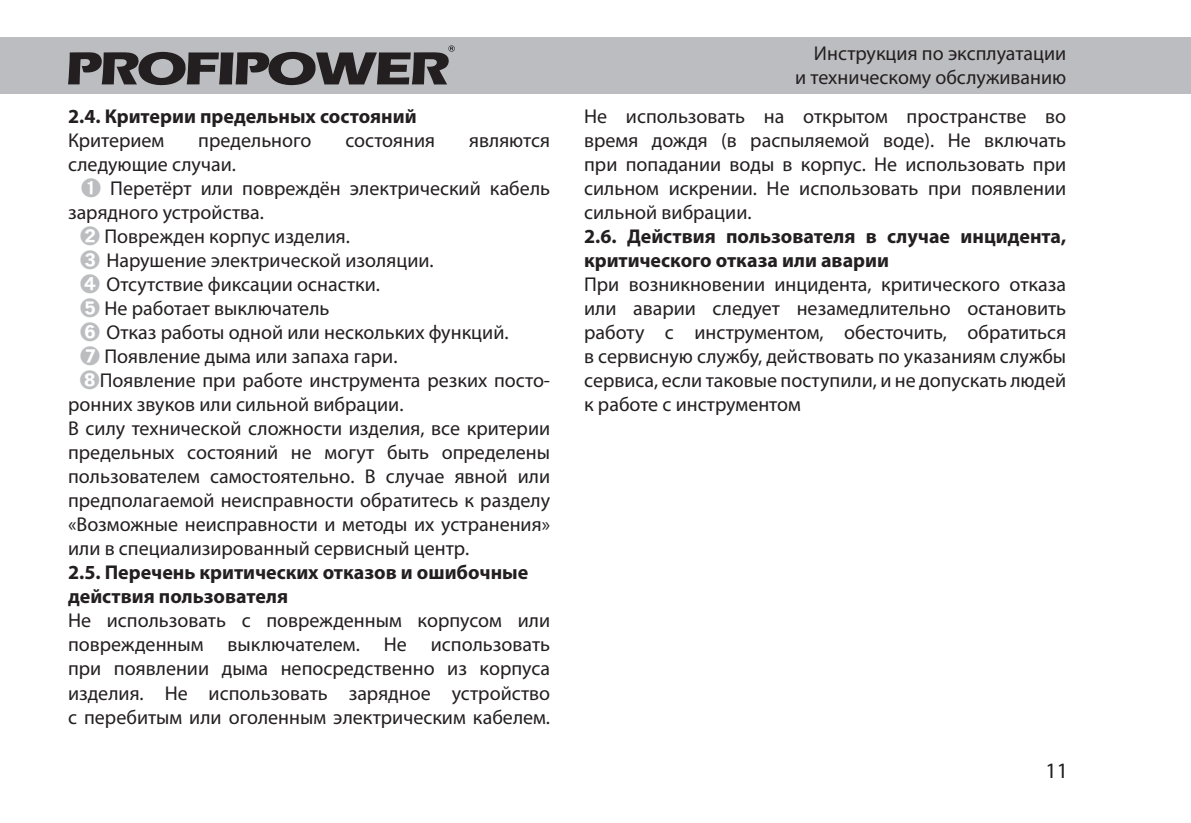
<style>
.page{position:relative;width:1191px;height:823px;background:#fff}
.page>*{position:absolute;margin:0;border:0;box-sizing:border-box;transform-origin:0 0}
.t1{font:22px "Myriad Pro";color:#231f20}
.текст{font:20px/24px "Myriad Pro";color:#231f20;text-align:justify}
.текст-2{font:700 20px/24px "Myriad Pro";color:#231f20}
.s1{font-family:"MS P Gothic";color:#bcbdc0}
</style>
<div class="page">
<div style="left:0;top:37px;width:1191px;height:57px;background:#bcbdc0"></div>
<svg style="left:68px;top:45px;width:387px;height:40px"></svg>
<p class="текст-2" style="left:68px;top:103px;width:350px">2.4. Критерии предельных состояний</p>
<p class="текст" style="left:68px;top:128px;width:98px">Критерием</p>
<p class="текст" style="left:198px;top:128px;width:115px">предельного</p>
<p class="текст" style="left:345px;top:128px;width:91px">состояния</p>
<p class="текст" style="left:469px;top:128px;width:83px">являются</p>
<p class="текст" style="left:68px;top:152px;width:169px">следующие случаи.</p>
<p class="текст" style="left:68px;top:176px;width:483px;text-indent:13px"><span class="s1">➊</span> Перетёрт или повреждён электрический кабель зарядного устройства.</p>
<p class="текст" style="left:80px;top:224px;width:271px"><span class="s1">➋</span> Поврежден корпус изделия.</p>
<p class="текст" style="left:80px;top:248px;width:355px"><span class="s1">➌</span> Нарушение электрической изоляции.</p>
<p class="текст" style="left:80px;top:272px;width:301px"><span class="s1">➍</span> Отсутствие фиксации оснастки.</p>
<p class="текст" style="left:80px;top:296px;width:251px"><span class="s1">➎</span> Не работает выключатель</p>
<p class="текст" style="left:80px;top:320px;width:430px"><span class="s1">➏</span> Отказ работы одной или нескольких функций.</p>
<p class="текст" style="left:80px;top:344px;width:319px"><span class="s1">➐</span> Появление дыма или запаха гари.</p>
<p class="текст" style="left:68px;top:368px;width:483px;text-indent:12px"><span class="s1">➑</span>Появление при работе инструмента резких посто&shy;ронних звуков или сильной вибрации.</p>
<p class="текст" style="left:68px;top:416px;width:483px">В силу технической сложности изделия, все критерии предельных состояний не могут быть определены пользователем самостоятельно. В случае явной или предполагаемой неисправности обратитесь к разделу «Возможные неисправности и методы их устранения» или в специализированный сервисный центр.</p>
<p class="текст-2" style="left:68px;top:559px;width:462px">2.5. Перечень критических отказов и ошибочные</p>
<p class="текст-2" style="left:68px;top:583px;width:222px">действия пользователя</p>
<p class="текст" style="left:68px;top:608px;width:483px">Не использовать с поврежденным корпусом или поврежденным выключателем. Не использовать при появлении дыма непосредственно из корпуса изделия. Не использовать зарядное устройство с перебитым или оголенным электрическим кабелем.</p>
<p class="текст" style="left:795px;top:41px;width:272px;text-align:right">Инструкция по эксплуатации<br>и техническому обслуживанию</p>
<p class="текст" style="left:584px;top:104px;width:483px">Не использовать на открытом пространстве во время дождя (в распыляемой воде). Не включать при попадании воды в корпус. Не использовать при сильном искрении. Не использовать при появлении сильной вибрации.</p>
<p class="текст-2" style="left:584px;top:223px;width:483px">2.6. Действия пользователя в случае инцидента, критического отказа или аварии</p>
<p class="текст" style="left:584px;top:272px;width:483px">При возникновении инцидента, критического отказа или аварии следует незамедлительно остановить работу с инструментом, обесточить, обратиться в сервисную службу, действовать по указаниям службы сервиса, если таковые поступили, и не допускать людей к работе с инструментом</p>
<p class="t1" style="left:1045px;top:756px;width:24px">11</p>
</div>
